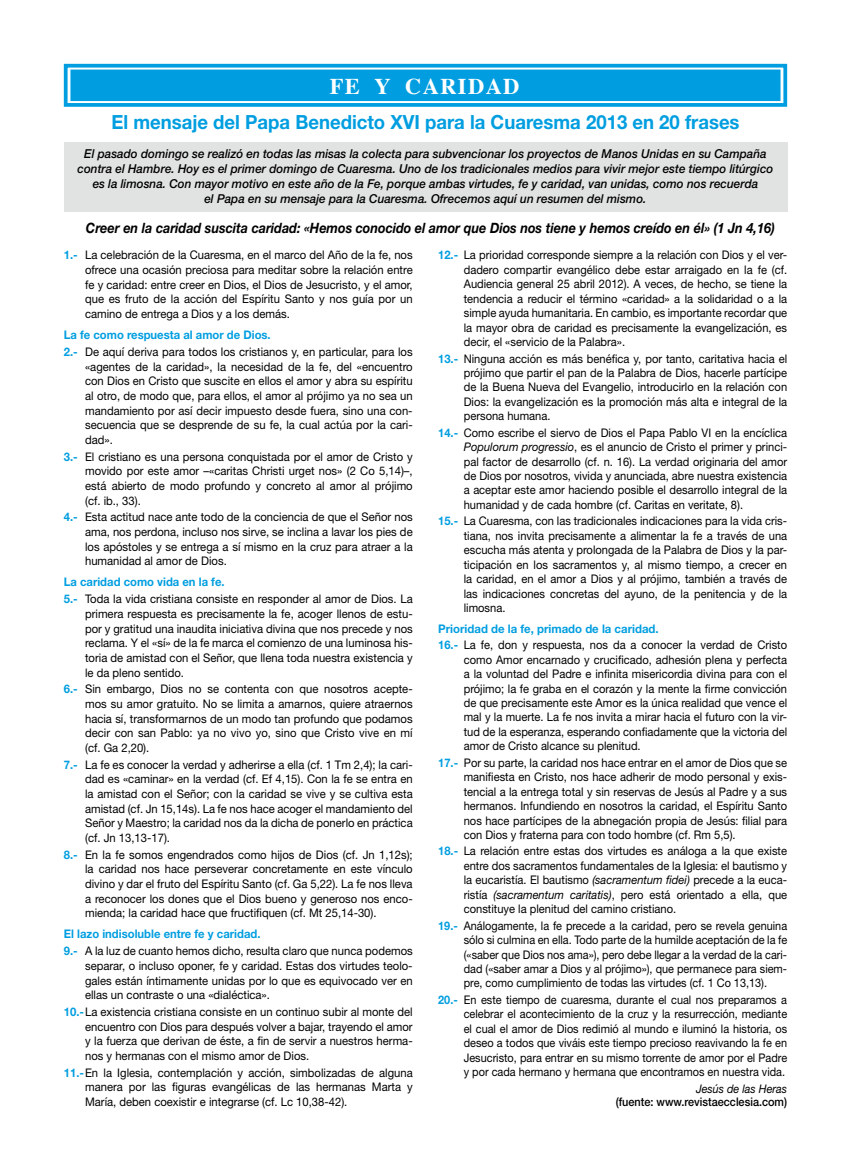
<style>
.page{position:relative;width:851px;height:1170px;background:#fff}
.page>*{position:absolute;margin:0;border:0;box-sizing:border-box;transform-origin:0 0}
.t1{font:700 22.5px "Times";letter-spacing:.06em;color:#fff}
.t2{font:700 19.5px "Helvetica Neue LT Std";color:#009ee0;scale:.95 1}
.t3{font:italic 700 14.25px "Helvetica Neue LT Std";color:#000;scale:.89 1}
.t4{font:italic 500 12.3px/15px "Helvetica Neue LT Std";color:#000;text-align:center;scale:.95 1}
.t5{font:11.85px/14.7px "Helvetica Neue LT Std";color:#000;text-align:justify;scale:.95 1}
.t6{font:11.85px/14.4px "Helvetica Neue LT Std";color:#000;text-align:justify;scale:.94 1}
.t7{font:11.85px/14.4px "Helvetica Neue LT Std";color:#000;text-align:justify;scale:.92 1}
.t8{font:500 11.85px "Helvetica Neue LT Std";color:#000;scale:.92 1}
.t9{font:italic 11.85px "Helvetica Neue LT Std";color:#000;scale:.92 1}
.s1{font-weight:700;color:#009ee0}
.s2{font-style:italic}
</style>
<div class="page">
<div style="left:71px;top:70px;width:708px;height:30px;background:#009ee0"></div>
<div style="left:64px;top:64px;width:723px;height:43px;border:4px solid #009ee0"></div>
<div style="left:70px;top:70px;width:710px;height:31px;border:1px solid #009ee0"></div>
<div style="left:64px;top:142px;width:723px;height:69px;background:#e1e2e2"></div>
<h1 class="t1" style="left:330px;top:64px;width:191px">FE Y CARIDAD</h1>
<h2 class="t2" style="left:111px;top:110px;width:662px">El mensaje del Papa Benedicto XVI para la Cuaresma 2013 en 20 frases</h2>
<p class="t4" style="left:77px;top:146px;width:734px">El pasado domingo se realizó en todas las misas la colecta para subvencionar los proyectos de Manos Unidas en su Campaña contra el Hambre. Hoy es el primer domingo de Cuaresma. Uno de los tradicionales medios para vivir mejor este tiempo litúrgico es la limosna. Con mayor motivo en este año de la Fe, porque ambas virtudes, fe y caridad, van unidas, como nos recuerda<br>el Papa en su mensaje para la Cuaresma. Ofrecemos aquí un resumen del mismo.</p>
<p class="t3" style="left:86px;top:219px;width:775px">Creer en la caridad suscita caridad: «Hemos conocido el amor que Dios nos tiene y hemos creído en él» (1 Jn 4,16)</p>
<p class="t5" style="left:85px;top:248px;width:346px;text-indent:-21px"><span class="s1">1.-</span> La celebración de la Cuaresma, en el marco del Año de la fe, nos ofrece una ocasión preciosa para meditar sobre la relación entre fe y caridad: entre creer en Dios, el Dios de Jesucristo, y el amor, que es fruto de la acción del Espíritu Santo y nos guía por un camino de entrega a Dios y a los demás.</p>
<p class="t5" style="left:64px;top:326px;width:368px;line-height:16.8px"><span class="s1">La fe como respuesta al amor de Dios.<br>2.-</span> De aquí deriva para todos los cristianos y, en particular, para los</p>
<p class="t5" style="left:85px;top:359px;width:346px">«agentes de la caridad», la necesidad de la fe, del «encuentro con Dios en Cristo que suscite en ellos el amor y abra su espíritu al otro, de modo que, para ellos, el amor al prójimo ya no sea un mandamiento por así decir impuesto desde fuera, sino una con&shy;secuencia que se desprende de su fe, la cual actúa por la cari&shy;dad».</p>
<p class="t5" style="left:85px;top:449px;width:346px;text-indent:-21px"><span class="s1">3.-</span> El cristiano es una persona conquistada por el amor de Cristo y movido por este amor –«caritas Christi urget nos» (2 Co 5,14)–, está abierto de modo profundo y concreto al amor al prójimo (cf. ib., 33).</p>
<p class="t5" style="left:85px;top:509px;width:346px;text-indent:-21px"><span class="s1">4.-</span> Esta actitud nace ante todo de la conciencia de que el Señor nos ama, nos perdona, incluso nos sirve, se inclina a lavar los pies de los apóstoles y se entrega a sí mismo en la cruz para atraer a la humanidad al amor de Dios.</p>
<p class="t5" style="left:64px;top:573px;width:369px;line-height:16.8px"><span class="s1">La caridad como vida en la fe.<br>5.-</span> Toda la vida cristiana consiste en responder al amor de Dios. La</p>
<p class="t5" style="left:85px;top:606px;width:346px">primera respuesta es precisamente la fe, acoger llenos de estu&shy;por y gratitud una inaudita iniciativa divina que nos precede y nos reclama. Y el «sí» de la fe marca el comienzo de una luminosa his&shy;toria de amistad con el Señor, que llena toda nuestra existencia y le da pleno sentido.</p>
<p class="t5" style="left:85px;top:681px;width:346px;text-indent:-21px"><span class="s1">6.-</span> Sin embargo, Dios no se contenta con que nosotros acepte&shy;mos su amor gratuito. No se limita a amarnos, quiere atraernos hacia sí, transformarnos de un modo tan profundo que podamos decir con san Pablo: ya no vivo yo, sino que Cristo vive en mí (cf. Ga 2,20).</p>
<p class="t5" style="left:85px;top:757px;width:346px;text-indent:-21px"><span class="s1">7.-</span> La fe es conocer la verdad y adherirse a ella (cf. 1 Tm 2,4); la cari&shy;dad es «caminar» en la verdad (cf. Ef 4,15). Con la fe se entra en la amistad con el Señor; con la caridad se vive y se cultiva esta amistad (cf. Jn 15,14s). La fe nos hace acoger el mandamiento del Señor y Maestro; la caridad nos da la dicha de ponerlo en práctica (cf. Jn 13,13-17).</p>
<p class="t5" style="left:85px;top:847px;width:346px;text-indent:-21px"><span class="s1">8.-</span> En la fe somos engendrados como hijos de Dios (cf. Jn 1,12s); la caridad nos hace perseverar concretamente en este vínculo divino y dar el fruto del Espíritu Santo (cf. Ga 5,22). La fe nos lleva a reconocer los dones que el Dios bueno y generoso nos enco&shy;mienda; la caridad hace que fructifiquen (cf. Mt 25,14-30).</p>
<p class="t5" style="left:64px;top:925px;width:369px;line-height:16.8px"><span class="s1">El lazo indisoluble entre fe y caridad.<br>9.-</span> A la luz de cuanto hemos dicho, resulta claro que nunca podemos</p>
<p class="t5" style="left:85px;top:958px;width:346px">separar, o incluso oponer, fe y caridad. Estas dos virtudes teolo&shy;gales están íntimamente unidas por lo que es equivocado ver en ellas un contraste o una «dialéctica».</p>
<p class="t5" style="left:85px;top:1004px;width:346px;text-indent:-21px"><span class="s1">10.-</span>La existencia cristiana consiste en un continuo subir al monte del encuentro con Dios para después volver a bajar, trayendo el amor y la fuerza que derivan de éste, a fin de servir a nuestros herma&shy;nos y hermanas con el mismo amor de Dios.</p>
<p class="t5" style="left:85px;top:1064px;width:346px;text-indent:-21px"><span class="s1">11.-</span>En la Iglesia, contemplación y acción, simbolizadas de alguna manera por las figuras evangélicas de las hermanas Marta y María, deben coexistir e integrarse (cf. Lc 10,38-42).</p>
<p class="t6" style="left:463px;top:248px;width:345px;text-indent:-26px"><span class="s1">12.-</span> La prioridad corresponde siempre a la relación con Dios y el ver&shy;dadero compartir evangélico debe estar arraigado en la fe (cf.<br>Audiencia general 25 abril 2012). A veces, de hecho, se tiene la tendencia a reducir el término «caridad» a la solidaridad o a la simple ayuda humanitaria. En cambio, es importante recordar que la mayor obra de caridad es precisamente la evangelización, es decir, el «servicio de la Palabra».</p>
<p class="t6" style="left:463px;top:351px;width:345px;text-indent:-26px"><span class="s1">13.-</span> Ninguna acción es más benéfica y, por tanto, caritativa hacia el prójimo que partir el pan de la Palabra de Dios, hacerle partícipe de la Buena Nueva del Evangelio, introducirlo en la relación con Dios: la evangelización es la promoción más alta e integral de la persona humana.</p>
<p class="t6" style="left:463px;top:425px;width:345px;text-indent:-26px"><span class="s1">14.-</span> Como escribe el siervo de Dios el Papa Pablo VI en la encíclica <span class="s2">Populorum progressio</span>, es el anuncio de Cristo el primer y princi&shy;pal factor de desarrollo (cf. n. 16). La verdad originaria del amor de Dios por nosotros, vivida y anunciada, abre nuestra existencia a aceptar este amor haciendo posible el desarrollo integral de la humanidad y de cada hombre (cf. Caritas en veritate, 8).</p>
<p class="t6" style="left:463px;top:514px;width:345px;text-indent:-26px"><span class="s1">15.-</span> La Cuaresma, con las tradicionales indicaciones para la vida cris&shy;tiana, nos invita precisamente a alimentar la fe a través de una escucha más atenta y prolongada de la Palabra de Dios y la par&shy;ticipación en los sacramentos y, al mismo tiempo, a crecer en la caridad, en el amor a Dios y al prójimo, también a través de las indicaciones concretas del ayuno, de la penitencia y de la limosna.</p>
<p class="t6" style="left:438px;top:620px;width:372px;line-height:16.5px"><span class="s1">Prioridad de la fe, primado de la caridad.<br>16.-</span> La fe, don y respuesta, nos da a conocer la verdad de Cristo</p>
<p class="t6" style="left:463px;top:652px;width:345px">como Amor encarnado y crucificado, adhesión plena y perfecta a la voluntad del Padre e infinita misericordia divina para con el prójimo; la fe graba en el corazón y la mente la firme convicción de que precisamente este Amor es la única realidad que vence el mal y la muerte. La fe nos invita a mirar hacia el futuro con la vir&shy;tud de la esperanza, esperando confiadamente que la victoria del amor de Cristo alcance su plenitud.</p>
<p class="t6" style="left:463px;top:755px;width:345px;text-indent:-26px"><span class="s1">17.-</span> Por su parte, la caridad nos hace entrar en el amor de Dios que se manifiesta en Cristo, nos hace adherir de modo personal y exis&shy;tencial a la entrega total y sin reservas de Jesús al Padre y a sus hermanos. Infundiendo en nosotros la caridad, el Espíritu Santo nos hace partícipes de la abnegación propia de Jesús: filial para con Dios y fraterna para con todo hombre (cf. Rm 5,5).</p>
<p class="t6" style="left:463px;top:843px;width:345px;text-indent:-26px"><span class="s1">18.-</span> La relación entre estas dos virtudes es análoga a la que existe entre dos sacramentos fundamentales de la Iglesia: el bautismo y la eucaristía. El bautismo <span class="s2">(sacramentum fidei)</span> precede a la euca&shy;ristía <span class="s2">(sacramentum caritatis)</span>, pero está orientado a ella, que constituye la plenitud del camino cristiano.</p>
<p class="t7" style="left:463px;top:918px;width:353px;text-indent:-26px"><span class="s1">19.-</span> Análogamente, la fe precede a la caridad, pero se revela genuina sólo si culmina en ella. Todo parte de la humilde aceptación de la fe («saber que Dios nos ama»), pero debe llegar a la verdad de la cari&shy;dad («saber amar a Dios y al prójimo»), que permanece para siem&shy;pre, como cumplimiento de todas las virtudes (cf. 1 Co 13,13).</p>
<p class="t7" style="left:463px;top:992px;width:353px;text-indent:-26px"><span class="s1">20.-</span> En este tiempo de cuaresma, durante el cual nos preparamos a celebrar el acontecimiento de la cruz y la resurrección, mediante el cual el amor de Dios redimió al mundo e iluminó la historia, os deseo a todos que viváis este tiempo precioso reavivando la fe en Jesucristo, para entrar en su mismo torrente de amor por el Padre y por cada hermano y hermana que encontramos en nuestra vida.</p>
<p class="t9" style="left:696px;top:1081px;width:100px">Jesús de las Heras</p>
<p class="t8" style="left:615px;top:1094px;width:188px">(fuente: www.revistaecclesia.com)</p>
</div>
